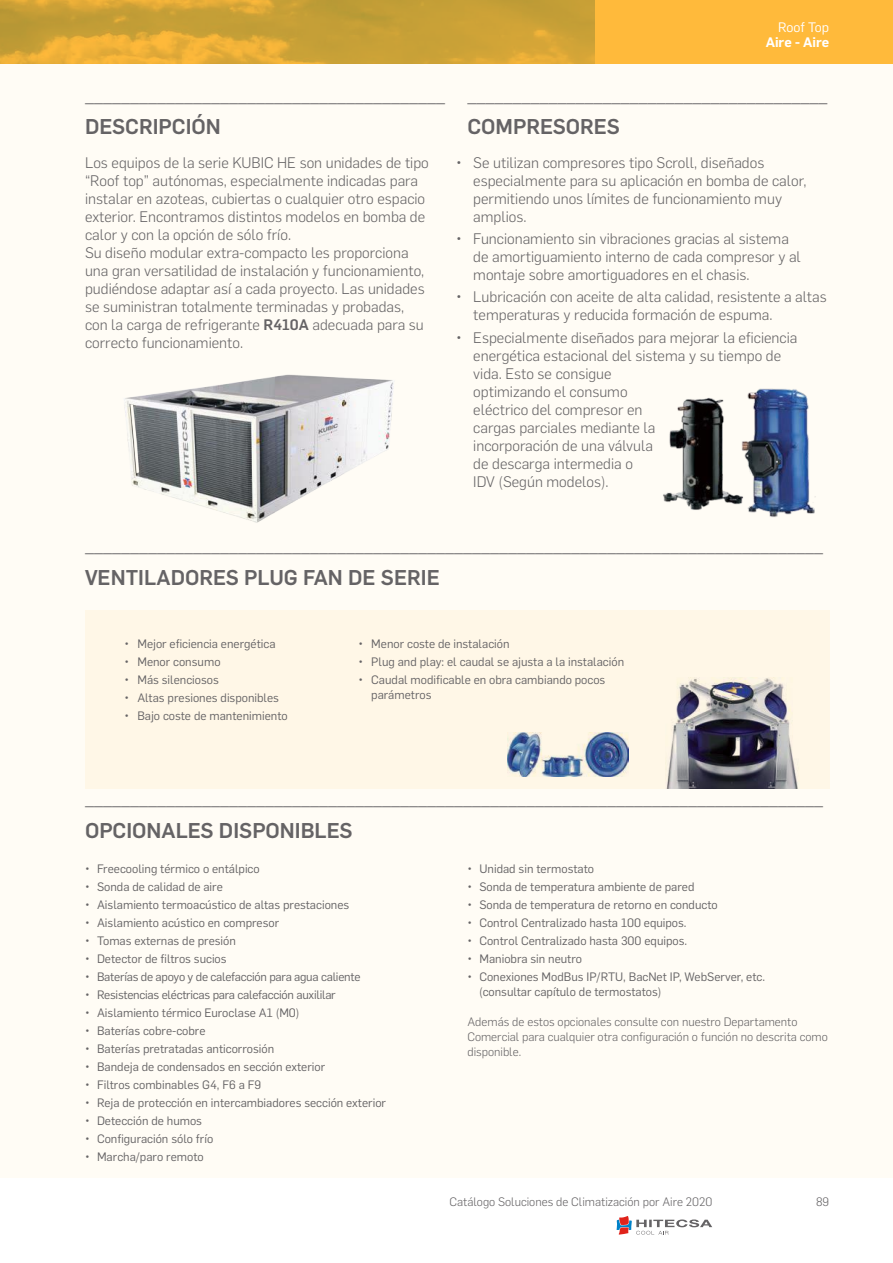
<style>
.page{position:relative;width:893px;height:1263px;background:#fff}
.page>*{position:absolute;margin:0;border:0;box-sizing:border-box;transform-origin:0 0}
.t1{font:500 21px "Flama";color:#656365}
.t2{font:18px "Flama";color:#656365}
.t3{font:300 15px/18px "Flama";color:#656365}
.t4{font:600 13.5px "Flama";color:#fff}
.t5{font:13.5px "Flama";color:#fff}
.t6{font:12px/15px "Flama";color:#656365}
.t7{font:300 12px/15px "Flama";color:#656365}
.t8{font:12px "Flama";letter-spacing:-.02em;color:#656365}
.s1{font-weight:500}
</style>
<div class="page">
<div style="left:0;top:64px;width:893px;height:1114px;background:#fffcf5"></div>
<svg style="left:0;top:0;width:595px;height:64px;background:#d0a337"></svg>
<svg style="left:616px;top:1216px;width:96px;height:19px"></svg>
<div style="left:595px;top:0;width:298px;height:64px;background:#ffba3b"></div>
<img style="left:124px;top:374px;width:270px;height:149px">
<div style="left:85px;top:610px;width:744px;height:178px;background:#fff7e7"></div>
<img style="left:666px;top:677px;width:132px;height:111px">
<img style="left:508px;top:733px;width:121px;height:43px">
<img style="left:663px;top:388px;width:153px;height:129px">
<p class="t2" style="left:85px;top:83px;width:361px">________________________________________</p>
<h1 class="t1" style="left:85px;top:111px;width:137px">DESCRIPCIÓN</h1>
<p class="t5" style="left:778px;top:18px;width:52px">Roof Top</p>
<p class="t4" style="left:766px;top:32px;width:65px">Aire - Aire</p>
<p class="t4" style="left:767px;top:32px;width:46px">Aire - a</p>
<p class="t2" style="left:467px;top:83px;width:361px">________________________________________</p>
<h1 class="t1" style="left:467px;top:111px;width:154px">COMPRESORES</h1>
<p class="t3" style="left:85px;top:153px;width:345px">Los equipos de la serie KUBIC HE son unidades de tipo “Roof top” autónomas, especialmente indicadas para instalar en azoteas, cubiertas o cualquier otro espacio exterior. Encontramos distintos modelos en bomba de calor y con la opción de sólo frío.<br>Su diseño modular extra-compacto les proporciona una gran versatilidad de instalación y funcionamiento, pudiéndose adaptar así a cada proyecto. Las unidades se suministran totalmente terminadas y probadas, con la carga de refrigerante <span class="s1">R410A</span> adecuada para su correcto funcionamiento.</p>
<p class="t3" style="left:473px;top:153px;width:335px;text-indent:-17px">• Se utilizan compresores tipo Scroll, diseñados especialmente para su aplicación en bomba de calor, permitiendo unos límites de funcionamiento muy amplios.</p>
<p class="t3" style="left:473px;top:229px;width:329px;text-indent:-17px">• Funcionamiento sin vibraciones gracias al sistema de amortiguamiento interno de cada compresor y al montaje sobre amortiguadores en el chasis.</p>
<p class="t3" style="left:473px;top:287px;width:355px;text-indent:-17px">• Lubricación con aceite de alta calidad, resistente a altas temperaturas y reducida formación de espuma.</p>
<p class="t3" style="left:473px;top:327px;width:326px;text-indent:-17px">• Especialmente diseñados para mejorar la eficiencia energética estacional del sistema y su tiempo de vida. Esto se consigue<br>optimizando el consumo<br>eléctrico del compresor en<br>cargas parciales mediante la<br>incorporación de una válvula<br>de descarga intermedia o<br>IDV (Según modelos).</p>
<p class="t2" style="left:85px;top:533px;width:739px">__________________________________________________________________________________</p>
<h1 class="t1" style="left:85px;top:562px;width:356px">VENTILADORES PLUG FAN DE SERIE</h1>
<p class="t6" style="left:125px;top:635px;width:152px">• Mejor eficiencia energética</p>
<p class="t6" style="left:125px;top:653px;width:97px">• Menor consumo</p>
<p class="t6" style="left:125px;top:671px;width:96px">• Más silenciosos</p>
<p class="t6" style="left:125px;top:689px;width:156px">• Altas presiones disponibles</p>
<p class="t6" style="left:125px;top:707px;width:165px">• Bajo coste de mantenimiento</p>
<p class="t6" style="left:358px;top:635px;width:153px">• Menor coste de instalación</p>
<p class="t6" style="left:358px;top:653px;width:267px">• Plug and play: el caudal se ajusta a la instalación</p>
<p class="t6" style="left:371px;top:671px;width:236px;text-indent:-13px">• Caudal modificable en obra cambiando pocos parámetros</p>
<p class="t2" style="left:85px;top:786px;width:739px">__________________________________________________________________________________</p>
<h1 class="t1" style="left:85px;top:815px;width:269px">OPCIONALES DISPONIBLES</h1>
<p class="t6" style="left:85px;top:860px;width:176px">• Freecooling térmico o entálpico</p>
<p class="t6" style="left:85px;top:878px;width:139px">• Sonda de calidad de aire</p>
<p class="t6" style="left:85px;top:896px;width:266px">• Aislamiento termoacústico de altas prestaciones</p>
<p class="t6" style="left:85px;top:914px;width:196px">• Aislamiento acústico en compresor</p>
<p class="t6" style="left:85px;top:932px;width:152px">• Tomas externas de presión</p>
<p class="t6" style="left:85px;top:950px;width:143px">• Detector de filtros sucios</p>
<p class="t8" style="left:85px;top:968px;width:277px">• Baterías de apoyo y de calefacción para agua caliente</p>
<p class="t8" style="left:85px;top:986px;width:252px">• Resistencias eléctricas para calefacción auxililar</p>
<p class="t6" style="left:85px;top:1004px;width:216px">• Aislamiento térmico Euroclase A1 (M0)</p>
<p class="t6" style="left:85px;top:1022px;width:122px">• Baterías cobre-cobre</p>
<p class="t6" style="left:85px;top:1040px;width:191px">• Baterías pretratadas anticorrosión</p>
<p class="t6" style="left:85px;top:1058px;width:242px">• Bandeja de condensados en sección exterior</p>
<p class="t6" style="left:85px;top:1076px;width:178px">• Filtros combinables G4, F6 a F9</p>
<p class="t6" style="left:85px;top:1094px;width:303px">• Reja de protección en intercambiadores sección exterior</p>
<p class="t6" style="left:85px;top:1112px;width:119px">• Detección de humos</p>
<p class="t6" style="left:85px;top:1130px;width:130px">• Configuración sólo frío</p>
<p class="t6" style="left:85px;top:1148px;width:120px">• Marcha/paro remoto</p>
<p class="t6" style="left:467px;top:860px;width:128px">• Unidad sin termostato</p>
<p class="t6" style="left:467px;top:878px;width:228px">• Sonda de temperatura ambiente de pared</p>
<p class="t6" style="left:467px;top:896px;width:252px">• Sonda de temperatura de retorno en conducto</p>
<p class="t6" style="left:467px;top:914px;width:221px">• Control Centralizado hasta 100 equipos.</p>
<p class="t6" style="left:467px;top:932px;width:221px">• Control Centralizado hasta 300 equipos.</p>
<p class="t6" style="left:467px;top:950px;width:116px">• Maniobra sin neutro</p>
<p class="t6" style="left:479px;top:968px;width:288px;text-indent:-12px">• Conexiones ModBus IP/RTU, BacNet IP, WebServer, etc. (consultar capítulo de termostatos)</p>
<p class="t7" style="left:467px;top:1013px;width:362px">Además de estos opcionales consulte con nuestro Departamento<br>Comercial para cualquier otra configuración o función no descrita como disponible.</p>
<p class="t7" style="left:450px;top:1194px;width:264px">Catálogo Soluciones de Climatización por Aire 2020</p>
<p class="t7" style="left:816px;top:1194px;width:15px">89</p>
</div>
